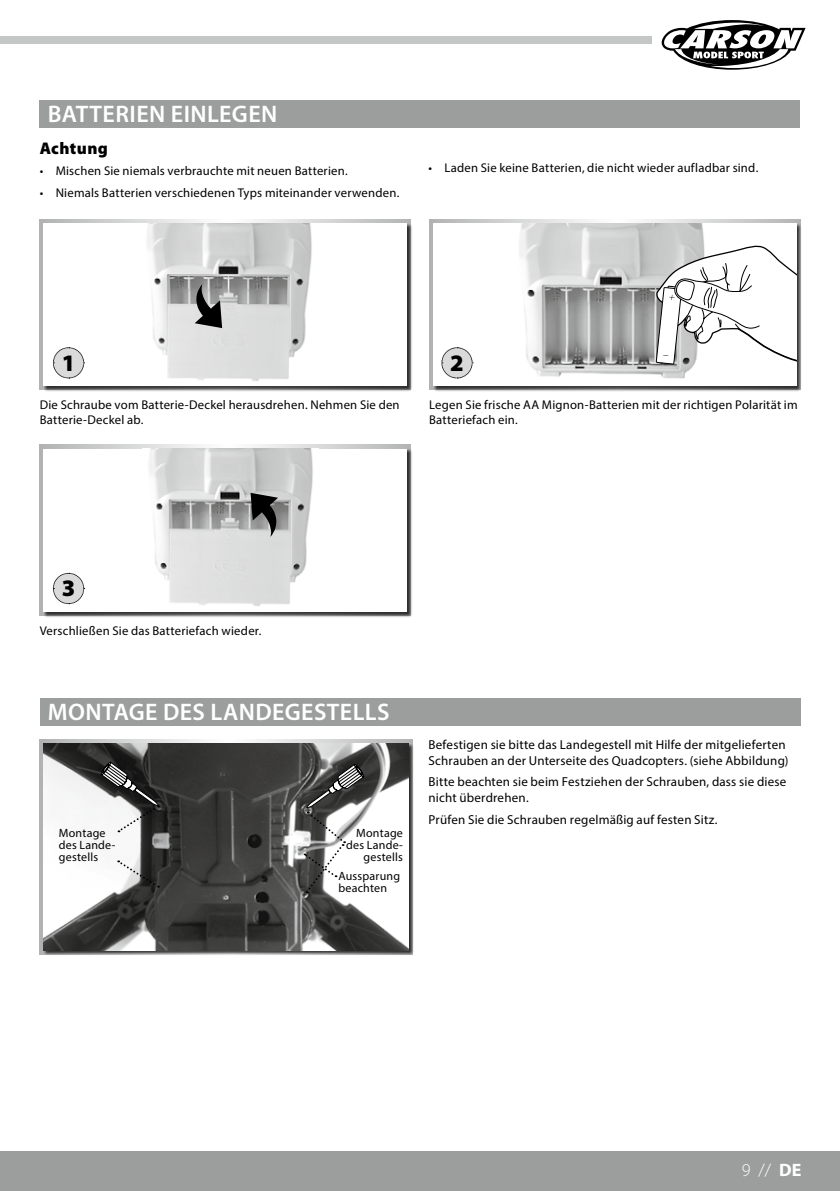
<style>
.page{position:relative;width:840px;height:1191px;background:#fff}
.page>*{position:absolute;margin:0;border:0;box-sizing:border-box;transform-origin:0 0}
.t1{font:600 24px "Myriad Pro";letter-spacing:.02em;color:#fff}
.t2{font:900 23.6px "Myriad Pro";color:#000}
.t3{font:300 18px "Myriad Pro";color:#fff}
.t4{font:900 17px "Myriad Pro";letter-spacing:.025em;color:#000}
.t5{font:13px/15.6px "Myriad Pro";letter-spacing:.015em;color:#000}
.t6{font:12.6px/15.2px "Myriad Pro";letter-spacing:.015em;color:#000}
.t7{font:12px/12px "Myriad Pro";letter-spacing:.02em;color:#000}
.s1{font-weight:700}
</style>
<div class="page">
<div style="left:0;top:1151px;width:839px;height:40px;background:#9c9d9d"></div>
<div style="left:0;top:36px;width:651px;height:8px;background:#c5c6c6"></div>
<svg style="left:661px;top:20px;width:144px;height:50px"></svg>
<svg style="left:40px;top:444px;width:370px;height:171px"></svg>
<div style="left:44px;top:449px;width:368px;height:168px;background:#000;opacity:.75"></div>
<div style="left:44px;top:448px;width:362px;height:163px;background:#fff"></div>
<img style="left:149px;top:448px;width:164px;height:158px">
<svg style="left:40px;top:219px;width:370px;height:171px"></svg>
<div style="left:44px;top:223px;width:368px;height:168px;background:#000;opacity:.75"></div>
<div style="left:44px;top:223px;width:362px;height:163px;background:#fff"></div>
<img style="left:147px;top:223px;width:165px;height:158px">
<div style="left:40px;top:100px;width:759px;height:28px;background:#9c9d9d"></div>
<svg style="left:53px;top:347px;width:32px;height:32px"></svg>
<svg style="left:429px;top:219px;width:370px;height:171px"></svg>
<div style="left:433px;top:223px;width:368px;height:168px;background:#000;opacity:.75"></div>
<div style="left:433px;top:223px;width:362px;height:163px;background:#fff"></div>
<img style="left:519px;top:223px;width:185px;height:156px">
<svg style="left:652px;top:243px;width:143px;height:131px"></svg>
<svg style="left:441px;top:347px;width:32px;height:32px"></svg>
<svg style="left:53px;top:573px;width:32px;height:31px"></svg>
<svg style="left:250px;top:493px;width:28px;height:44px"></svg>
<svg style="left:194px;top:284px;width:28px;height:44px"></svg>
<svg style="left:40px;top:739px;width:372px;height:215px"></svg>
<div style="left:44px;top:744px;width:369px;height:211px;background:#000;opacity:.75"></div>
<img style="left:44px;top:743px;width:364px;height:207px">
<div style="left:40px;top:697px;width:759px;height:28px;background:#9c9d9d"></div>
<svg style="left:118px;top:860px;width:41px;height:28px"></svg>
<svg style="left:100px;top:761px;width:64px;height:71px"></svg>
<svg style="left:301px;top:763px;width:64px;height:130px"></svg>
<h1 class="t1" style="left:48px;top:99px;width:231px">BATTERIEN EINLEGEN</h1>
<h3 class="t4" style="left:40px;top:137px;width:70px">Achtung</h3>
<p class="t6" style="left:40px;top:163px;width:309px">• Mischen Sie niemals verbrauchte mit neuen Batterien.</p>
<p class="t6" style="left:40px;top:185px;width:361px">• Niemals Batterien verschiedenen Typs miteinander verwenden.</p>
<p class="t6" style="left:428px;top:160px;width:331px">• Laden Sie keine Batterien, die nicht wieder aufladbar sind.</p>
<h2 class="t2" style="left:62px;top:347px;width:15px">1</h2>
<p class="t6" style="left:40px;top:397px;width:361px">Die Schraube vom Batterie-Deckel herausdrehen. Nehmen Sie den<br>Batterie-Deckel ab.</p>
<h2 class="t2" style="left:450px;top:347px;width:15px">2</h2>
<p class="t6" style="left:429px;top:397px;width:370px">Legen Sie frische AA Mignon-Batterien mit der richtigen Polarität im<br>Batteriefach ein.</p>
<h2 class="t2" style="left:62px;top:572px;width:15px">3</h2>
<p class="t6" style="left:40px;top:623px;width:223px">Verschließen Sie das Batteriefach wieder.</p>
<h1 class="t1" style="left:48px;top:696px;width:340px">MONTAGE DES LANDEGESTELLS</h1>
<p class="t7" style="left:59px;top:827px;width:58px">Montage des Lande&shy;gestells</p>
<p class="t7" style="left:346px;top:827px;width:58px;text-align:right">Montage des Lande&shy;gestells</p>
<p class="t7" style="left:338px;top:869px;width:63px">Aussparung beachten</p>
<p class="t5" style="left:428px;top:737px;width:361px">Befestigen sie bitte das Landegestell mit Hilfe der mitgelieferten<br>Schrauben an der Unterseite des Quadcopters. (siehe Abbildung)</p>
<p class="t5" style="left:428px;top:774px;width:359px">Bitte beachten sie beim Festziehen der Schrauben, dass sie diese nicht überdrehen.</p>
<p class="t5" style="left:428px;top:811px;width:290px">Prüfen Sie die Schrauben regelmäßig auf festen Sitz.</p>
<h3 class="t3" style="left:741px;top:1159px;width:49px">9 // <span class="s1">DE</span></h3>
</div>
